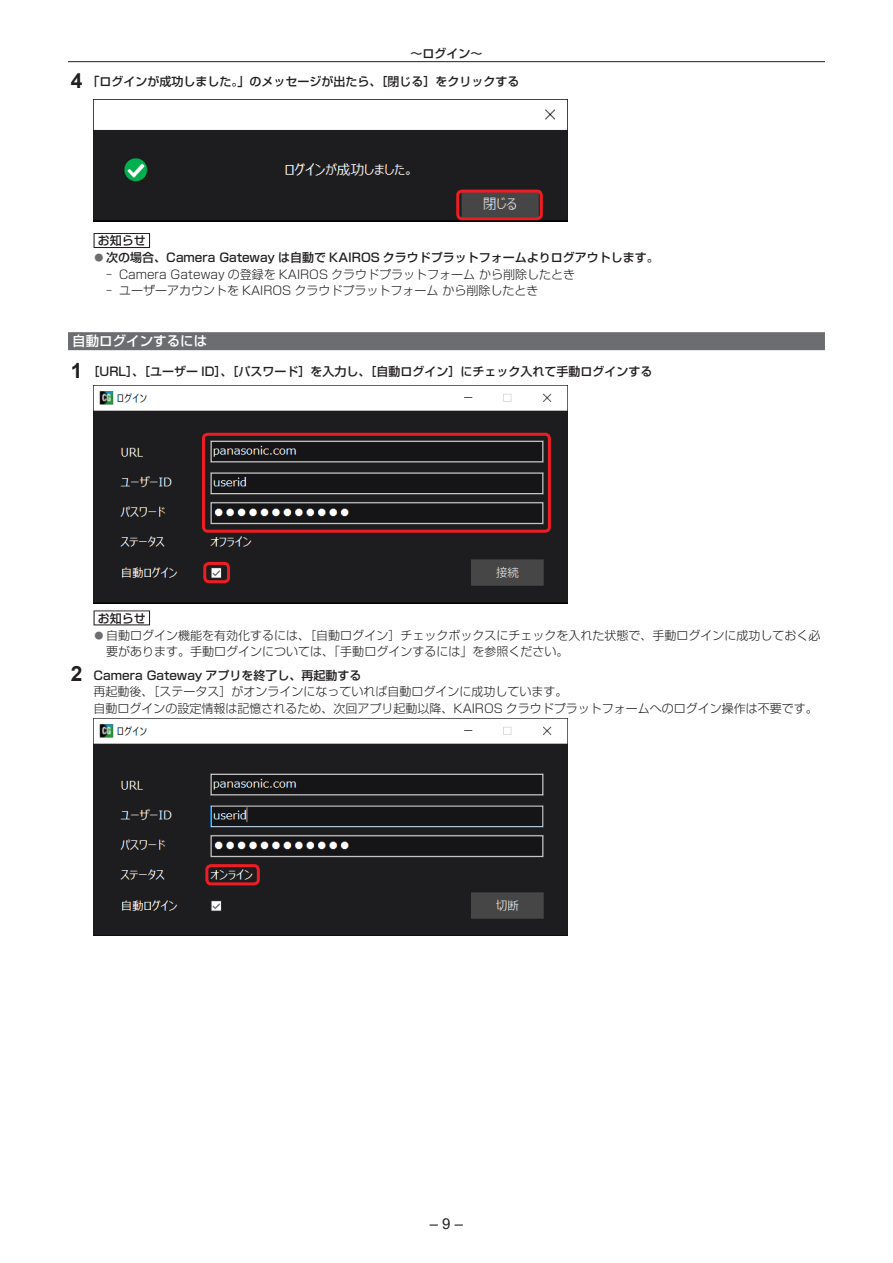
<style>
.page{position:relative;width:893px;height:1263px;background:#fff}
.page>*{position:absolute;margin:0;border:0;box-sizing:border-box;transform-origin:0 0}
.t1{font:15px "Arial";color:#231f20}
.t2{font:500 13.5px "Shin Go Pro";color:#fff}
.t3{font:300 12px/16.5px "Shin Go Pro";color:#231f20}
.t4{font:500 12px "Shin Go Pro";color:#231f20}
.s1{font-family:"Arial";font-weight:700;font-size:21px}
.s2{font-size:9px;color:#6c6d70}
.s3{font-weight:500}
</style>
<div class="page">
<hr style="left:68px;top:61px;width:757px;height:1px;background:#231f20">
<div style="left:68px;top:332px;width:757px;height:18px;background:#6c6d70"></div>
<img style="left:94px;top:99px;width:473px;height:122px">
<div style="left:456px;top:190px;width:87px;height:30px;border:3px solid #ee1d23;border-radius:4px"></div>
<div style="left:94px;top:233px;width:56px;height:15px;background:#231f20"></div>
<div style="left:95px;top:234px;width:54px;height:13px;background:#fff"></div>
<img style="left:94px;top:385px;width:473px;height:218px">
<div style="left:202px;top:433px;width:349px;height:100px;border:3px solid #ee1d23;border-radius:4px"></div>
<div style="left:203px;top:562px;width:27px;height:21px;border:3px solid #ee1d23;border-radius:4px"></div>
<svg style="left:94px;top:610px;width:56px;height:15px"></svg>
<div style="left:95px;top:611px;width:54px;height:13px;background:#fff"></div>
<img style="left:94px;top:718px;width:473px;height:218px">
<div style="left:205px;top:864px;width:55px;height:21px;border:3px solid #ee1d23;border-radius:4px"></div>
<p class="t4" style="left:410px;top:44px;width:73px">～ログイン～</p>
<p class="t4" style="left:71px;top:72px;width:450px"><span class="s1">4</span> 「ログインが成功しました。」のメッセージが出たら、［閉じる］をクリックする</p>
<p class="t4" style="left:98px;top:231px;width:49px">お知らせ</p>
<p class="t3" style="left:106px;top:248px;width:554px;text-indent:-12px"><span class="s2">●</span> <span class="s3">次の場合、Camera Gateway は自動で KAIROS クラウドプラットフォームよりログアウトします。</span>ô Camera Gateway の登録を KAIROS クラウドプラットフォームから削除したとき<br>ô ユーザーアカウントを KAIROS クラウドプラットフォームから削除したとき</p>
<p class="t2" style="left:72px;top:330px;width:136px">自動ログインするには</p>
<p class="t4" style="left:71px;top:362px;width:583px"><span class="s1">1</span> ［URL］、［ユーザー ID］、［パスワード］を入力し､［自動ログイン］にチェック入れて手動ログインする</p>
<p class="t4" style="left:98px;top:608px;width:49px">お知らせ</p>
<p class="t3" style="left:106px;top:625px;width:715px;text-indent:-12px"><span class="s2">●</span> 自動ログイン機能を有効化するには、［自動ログイン］チェックボックスにチェックを入れた状態で、手動ログインに成功しておく必要があります。手動ログインについては、「手動ログインするには」を参照ください。</p>
<p class="t3" style="left:94px;top:665px;width:726px;text-indent:-23px"><span class="s1">2</span> <span class="s3">Camera Gateway アプリを終了し、再起動する<br></span>再起動後、［ステータス］がオンラインになっていれば自動ログインに成功しています。<br>自動ログインの設定情報は記憶されるため、次回アプリ起動以降、KAIROS クラウドプラットフォームへのログイン操作は不要です。</p>
<p class="t1" style="left:430px;top:1213px;width:35px">– 9 –</p>
</div>
